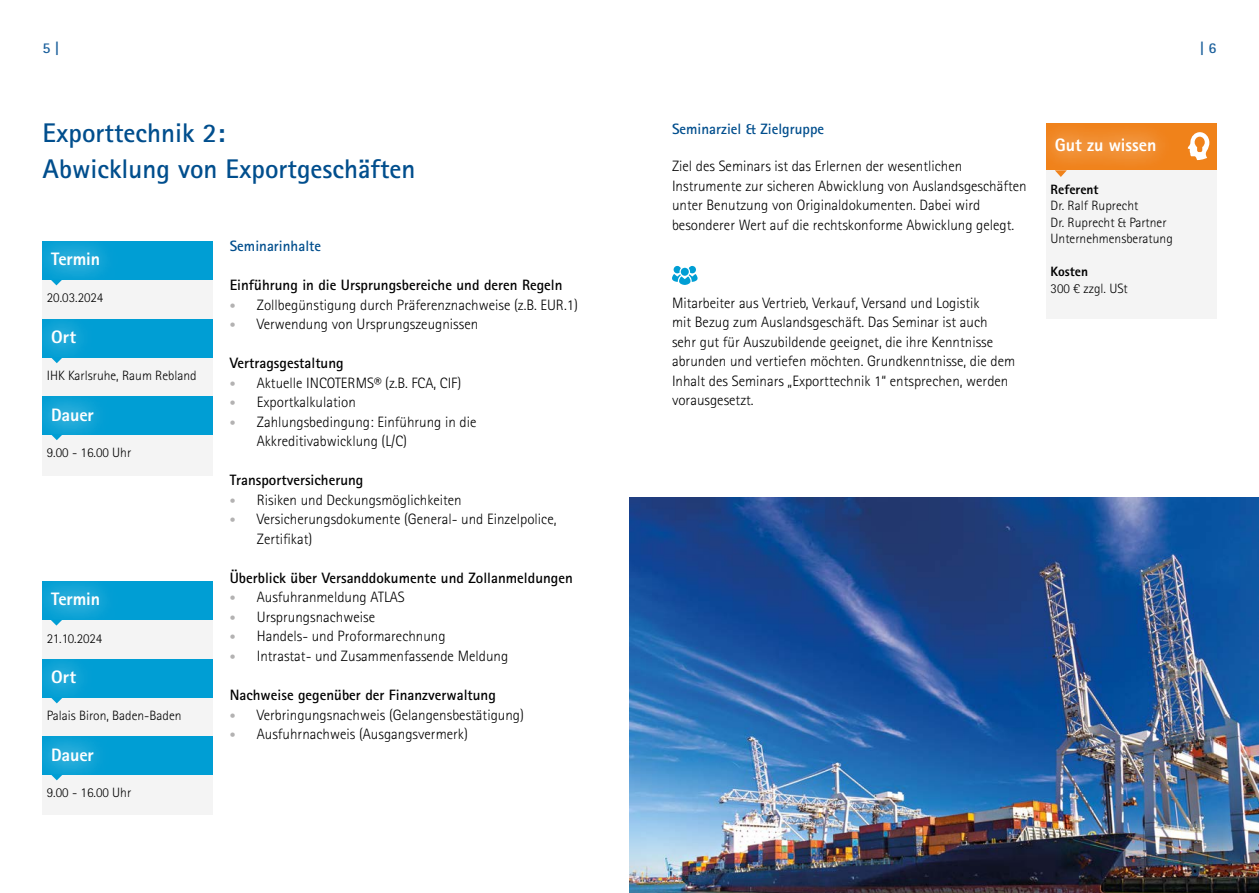
<style>
.page{position:relative;width:1259px;height:893px;background:#fff}
.page>*{position:absolute;margin:0;border:0;box-sizing:border-box;transform-origin:0 0}
.t1{font:700 27px/36px "Rotis Sans Serif Std";color:#004e8d}
.t2{font:800 18px "Rotis Sans Serif Std";letter-spacing:-.005em;color:#fff}
.t3{font:300 15px/19.5px "Rotis Sans Serif Std";color:#000}
.t4{font:700 15px "Rotis Sans Serif Std";color:#000}
.t5{font:700 15px "Rotis Sans Serif Std";color:#004e8d}
.t6{font:700 15px "Rotis Sans Serif Std";color:#1b609c}
.t7{font:300 13.5px/16.5px "Rotis Sans Serif Std";color:#000}
.t8{font:800 13.5px "Rotis Sans Serif Std";color:#000}
.s1{font-size:12px;color:#b3b2b2}
</style>
<div class="page">
<svg style="left:672px;top:266px;width:25px;height:19px"></svg>
<div style="left:681px;top:268px;width:8px;height:8px;background:#009ed4;border-radius:50%"></div>
<div style="left:1046px;top:168px;width:170px;height:151px;background:#f4f4f4"></div>
<div style="left:43px;top:278px;width:170px;height:42px;background:#f4f4f4"></div>
<div style="left:43px;top:355px;width:170px;height:43px;background:#f4f4f4"></div>
<div style="left:43px;top:433px;width:170px;height:42px;background:#f4f4f4"></div>
<div style="left:43px;top:618px;width:170px;height:43px;background:#f4f4f4"></div>
<div style="left:43px;top:696px;width:170px;height:43px;background:#f4f4f4"></div>
<div style="left:43px;top:773px;width:170px;height:42px;background:#f4f4f4"></div>
<img style="left:629px;top:497px;width:630px;height:396px">
<div style="left:1046px;top:123px;width:170px;height:47px;background:#f0821a"></div>
<div style="left:1029px;top:113px;width:152px;height:66px;background:#fff"></div>
<div style="left:1037px;top:120px;width:137px;height:50px;background:#fff;opacity:.75"></div>
<svg style="left:1054px;top:170px;width:13px;height:7px"></svg>
<svg style="left:1187px;top:132px;width:22px;height:28px"></svg>
<div style="left:43px;top:241px;width:170px;height:38px;background:#009ed4"></div>
<div style="left:27px;top:227px;width:98px;height:66px;background:#fff"></div>
<div style="left:35px;top:234px;width:83px;height:50px;background:#fff;opacity:.75"></div>
<svg style="left:50px;top:279px;width:12px;height:6px"></svg>
<div style="left:43px;top:319px;width:170px;height:38px;background:#009ed4"></div>
<div style="left:26px;top:305px;width:75px;height:65px;background:#fff;opacity:.35"></div>
<div style="left:33px;top:312px;width:61px;height:50px;background:#fff;opacity:.75"></div>
<svg style="left:51px;top:357px;width:12px;height:6px"></svg>
<div style="left:43px;top:396px;width:170px;height:38px;background:#009ed4"></div>
<div style="left:25px;top:383px;width:93px;height:66px;background:#fff;opacity:.35"></div>
<div style="left:33px;top:390px;width:78px;height:50px;background:#fff;opacity:.75"></div>
<svg style="left:51px;top:434px;width:12px;height:6px"></svg>
<div style="left:43px;top:581px;width:170px;height:39px;background:#009ed4"></div>
<div style="left:27px;top:567px;width:98px;height:66px;background:#fff"></div>
<div style="left:35px;top:574px;width:83px;height:50px;background:#fff;opacity:.75"></div>
<svg style="left:50px;top:620px;width:12px;height:6px"></svg>
<div style="left:43px;top:659px;width:170px;height:38px;background:#009ed4"></div>
<div style="left:26px;top:645px;width:75px;height:65px;background:#fff;opacity:.35"></div>
<div style="left:33px;top:652px;width:61px;height:50px;background:#fff;opacity:.75"></div>
<svg style="left:51px;top:697px;width:12px;height:6px"></svg>
<div style="left:43px;top:736px;width:170px;height:38px;background:#009ed4"></div>
<div style="left:25px;top:723px;width:93px;height:66px;background:#fff;opacity:.35"></div>
<div style="left:33px;top:730px;width:78px;height:50px;background:#fff;opacity:.75"></div>
<svg style="left:51px;top:774px;width:12px;height:6px"></svg>
<p class="t6" style="left:43px;top:38px;width:18px">5 |</p>
<p class="t6" style="left:1200px;top:38px;width:18px">| 6</p>
<h1 class="t1" style="left:43px;top:114px;width:374px">Exporttechnik 2:<br>Abwicklung von Exportgeschäften</h1>
<p class="t2" style="left:51px;top:248px;width:51px">Termin</p>
<p class="t7" style="left:47px;top:289px;width:58px">20.03.2024</p>
<p class="t2" style="left:51px;top:326px;width:27px">Ort</p>
<p class="t7" style="left:47px;top:367px;width:151px">IHK Karlsruhe, Raum Rebland</p>
<p class="t2" style="left:51px;top:403px;width:44px">Dauer</p>
<p class="t7" style="left:47px;top:444px;width:86px">9.00 - 16.00 Uhr</p>
<p class="t2" style="left:51px;top:588px;width:51px">Termin</p>
<p class="t7" style="left:47px;top:630px;width:57px">21.10.2024</p>
<p class="t2" style="left:51px;top:666px;width:27px">Ort</p>
<p class="t7" style="left:47px;top:708px;width:136px">Palais Biron, Baden-Baden</p>
<p class="t2" style="left:51px;top:744px;width:44px">Dauer</p>
<p class="t7" style="left:47px;top:784px;width:86px">9.00 - 16.00 Uhr</p>
<p class="t5" style="left:230px;top:237px;width:93px">Seminarinhalte</p>
<p class="t4" style="left:230px;top:276px;width:334px">Einführung in die Ursprungsbereiche und deren Regeln</p>
<p class="t3" style="left:230px;top:295px;width:350px"><span class="s1">•</span> Zollbegünstigung durch Präferenznachweise (z.B. EUR.1)</p>
<p class="t3" style="left:230px;top:315px;width:250px"><span class="s1">•</span> Verwendung von Ursprungszeugnissen</p>
<p class="t4" style="left:230px;top:354px;width:115px">Vertragsgestaltung</p>
<p class="t3" style="left:230px;top:373px;width:233px"><span class="s1">•</span> Aktuelle INCOTERMS® (z.B. FCA, CIF)</p>
<p class="t3" style="left:230px;top:393px;width:128px"><span class="s1">•</span> Exportkalkulation</p>
<p class="t3" style="left:257px;top:412px;width:221px;text-indent:-27px"><span class="s1">•</span> Zahlungsbedingung: Einführung in die<br>Akkreditivabwicklung (L/C)</p>
<p class="t4" style="left:230px;top:471px;width:135px">Transportversicherung</p>
<p class="t3" style="left:230px;top:490px;width:233px"><span class="s1">•</span> Risiken und Deckungsmöglichkeiten</p>
<p class="t3" style="left:257px;top:510px;width:301px;text-indent:-27px"><span class="s1">•</span> Versicherungsdokumente (General- und Einzelpolice,<br>Zertifikat)</p>
<p class="t4" style="left:230px;top:568px;width:345px">Überblick über Versanddokumente und Zollanmeldungen</p>
<p class="t3" style="left:230px;top:588px;width:177px"><span class="s1">•</span> Ausfuhranmeldung ATLAS</p>
<p class="t3" style="left:230px;top:607px;width:147px"><span class="s1">•</span> Ursprungsnachweise</p>
<p class="t3" style="left:230px;top:627px;width:217px"><span class="s1">•</span> Handels- und Proformarechnung</p>
<p class="t3" style="left:230px;top:646px;width:280px"><span class="s1">•</span> Intrastat- und Zusammenfassende Meldung</p>
<p class="t4" style="left:230px;top:685px;width:268px">Nachweise gegenüber der Finanzverwaltung</p>
<p class="t3" style="left:230px;top:705px;width:296px"><span class="s1">•</span> Verbringungsnachweis (Gelangensbestätigung)</p>
<p class="t3" style="left:230px;top:724px;width:240px"><span class="s1">•</span> Ausfuhrnachweis (Ausgangsvermerk)</p>
<p class="t5" style="left:672px;top:119px;width:154px">Seminarziel &amp; Zielgruppe</p>
<p class="t3" style="left:672px;top:156px;width:356px">Ziel des Seminars ist das Erlernen der wesentlichen Instrumente zur sicheren Abwicklung von Auslandsgeschäften unter Benutzung von Originaldokumenten. Dabei wird besonderer Wert auf die rechtskonforme Abwicklung gelegt.</p>
<p class="t3" style="left:672px;top:293px;width:345px">Mitarbeiter aus Vertrieb, Verkauf, Versand und Logistik<br>mit Bezug zum Auslandsgeschäft. Das Seminar ist auch sehr gut für Auszubildende geeignet, die ihre Kenntnisse abrunden und vertiefen möchten. Grundkenntnisse, die dem Inhalt des Seminars „Exporttechnik 1“ entsprechen, werden vorausgesetzt.</p>
<p class="t2" style="left:1054px;top:134px;width:103px">Gut zu wissen</p>
<p class="t8" style="left:1050px;top:181px;width:50px">Referent</p>
<p class="t7" style="left:1050px;top:197px;width:124px">Dr. Ralf Ruprecht<br>Dr. Ruprecht &amp; Partner<br>Unternehmensberatung</p>
<p class="t8" style="left:1050px;top:263px;width:39px">Kosten</p>
<p class="t7" style="left:1050px;top:280px;width:79px">300 € zzgl. USt</p>
</div>
